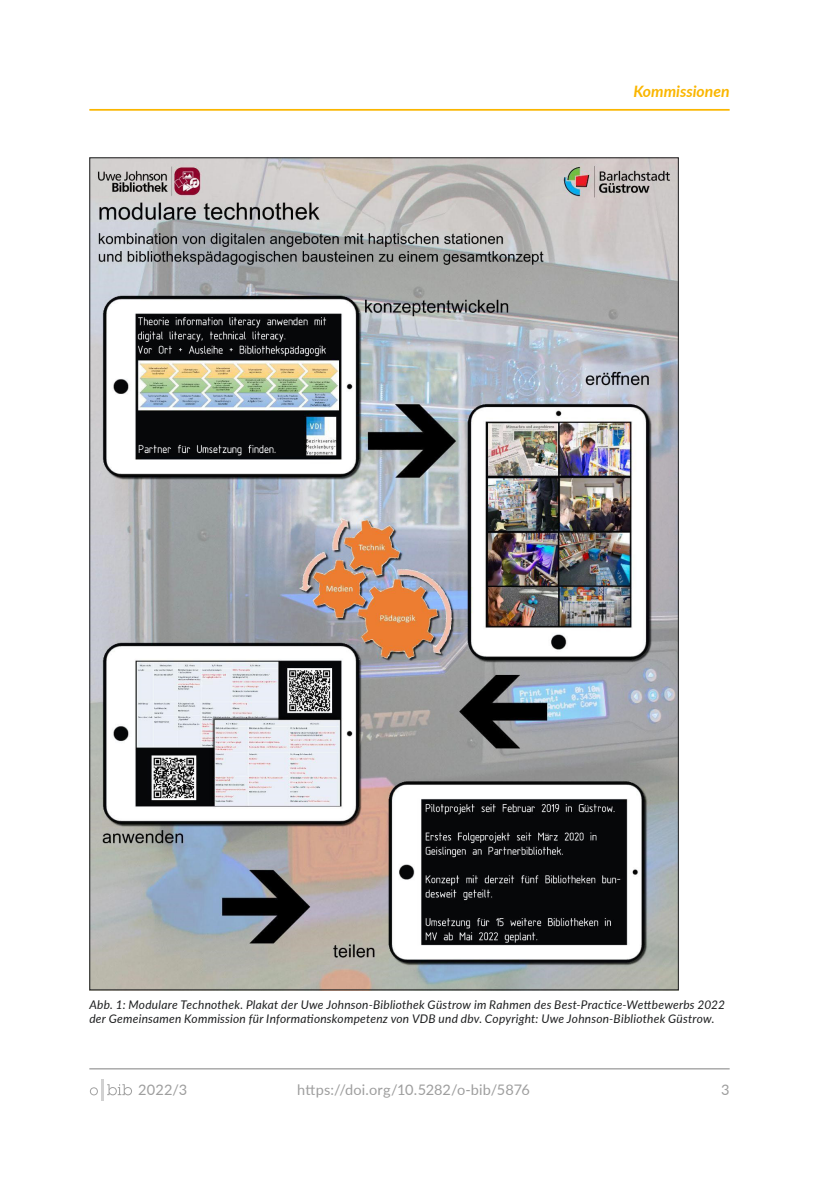
<style>
.page{position:relative;width:819px;height:1191px;background:#fff}
.page>*{position:absolute;margin:0;border:0;box-sizing:border-box;transform-origin:0 0}
.t1{font:italic 700 15.75px "Lato";color:#fab600}
.t2{font:14.53px "Lato";letter-spacing:.01em;color:#9e9e9e}
.t3{font:14.53px "Lato Regular 2";color:#9e9e9e}
.t4{font:italic 11.9px/14px "Lato";letter-spacing:.02em;color:#1d1e1f}
</style>
<div class="page">
<hr style="left:89px;top:1068px;width:640px;height:1px;background:#9e9e9e">
<hr style="left:101px;top:1079px;width:3px;height:21px;background:#d1d1d1">
<svg style="left:90px;top:1087px;width:8px;height:8px"></svg>
<svg style="left:107px;top:1084px;width:25px;height:11px"></svg>
<img style="left:91px;top:159px;width:585px;height:829px">
<hr style="left:89px;top:109px;width:640px;height:2px;background:#fab600">
<h1 class="t1" style="left:633px;top:80px;width:98px">Kommissionen</h1>
<p class="t4" style="left:89px;top:997px;width:637px">Abb. 1: Modulare Technothek. Plakat der Uwe Johnson-Bibliothek Güstrow im Rahmen des Best-Practice-Wettbewerbs 2022 der Gemeinsamen Kommission für Informationskompetenz von VDB und dbv. Copyright: Uwe Johnson-Bibliothek Güstrow.</p>
<p class="t3" style="left:138px;top:1079px;width:51px">2022/3</p>
<p class="t2" style="left:297px;top:1079px;width:234px">https://doi.org/10.5282/o-bib/5876</p>
<p class="t3" style="left:721px;top:1079px;width:10px">3</p>
</div>
